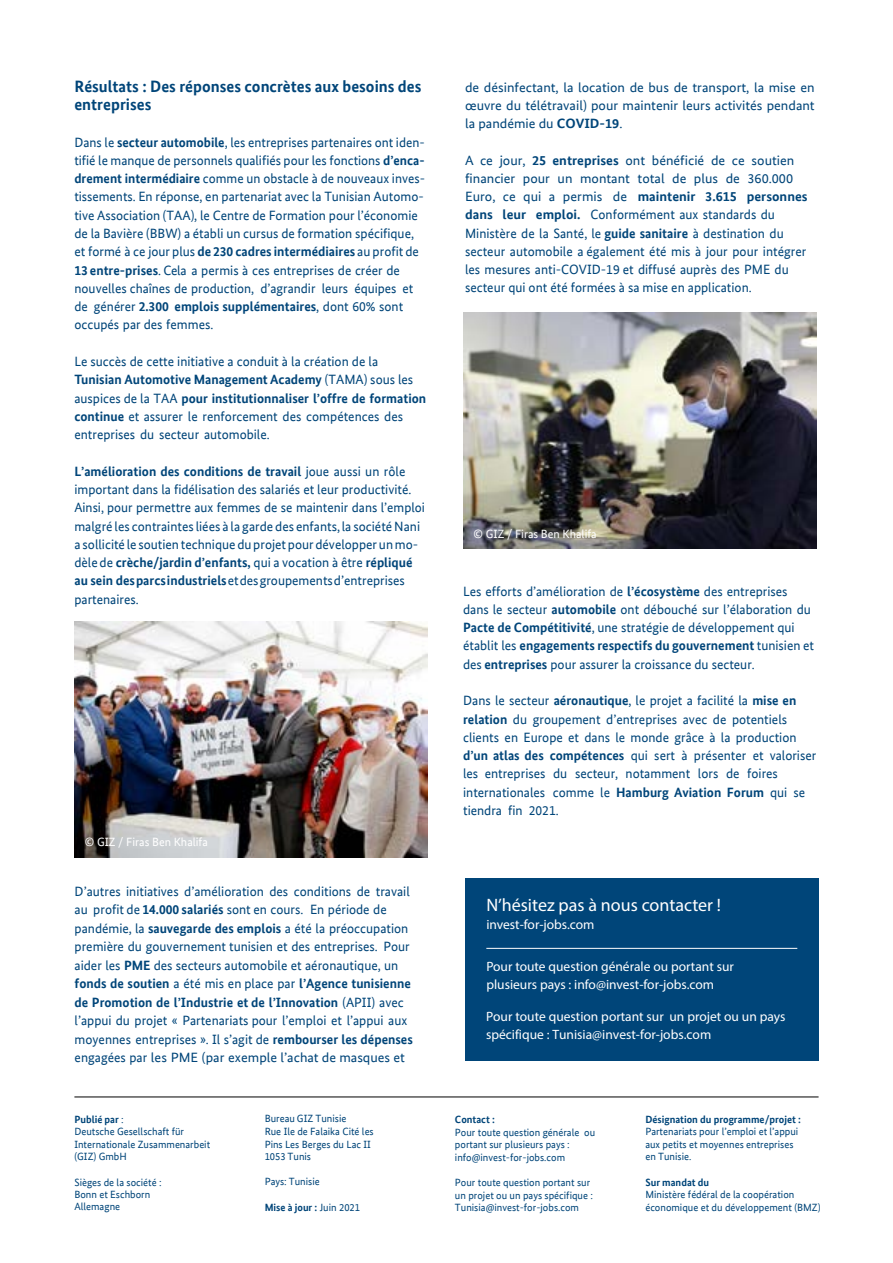
<style>
.page{position:relative;width:893px;height:1263px;background:#fff}
.page>*{position:absolute;margin:0;border:0;box-sizing:border-box;transform-origin:0 0}
.t1{font:18px "Myriad Pro";color:#fff}
.t2{font:700 16.5px/18.3px "Bundes Sans Office";color:#004579}
.t3{font:13.5px/18.3px "Bundes Sans Office";color:#004579}
.t4{font:13.5px/18.1px "Bundes Sans Office";color:#004579;text-align:justify;scale:1.05 1}
.t5{font:13.5px/18.3px "Myriad Pro";color:#fff}
.t6{font:12px "Bundes Sans Office";color:#fff}
.t7{font:10.5px/12.6px "Bundes Sans Office";color:#004579}
.t8{font:700 10.5px "Bundes Sans Office";color:#004579}
.s1{font-weight:700}
.s2{font-weight:400}
</style>
<div class="page">
<div style="left:465px;top:878px;width:354px;height:182px;background:#004579"></div>
<hr style="left:486px;top:948px;width:311px;height:1px;background:#fff">
<img style="left:74px;top:621px;width:354px;height:236px">
<img style="left:463px;top:313px;width:354px;height:236px">
<hr style="left:74px;top:1097px;width:745px;height:1px;background:#000">
<p class="t2" style="left:74px;top:77px;width:349px">Résultats : Des réponses concrètes aux besoins des entreprises</p>
<p class="t3" style="left:74px;top:133px;width:352px">Dans le <span class="s1">secteur automobile</span>, les entreprises partenaires ont iden&shy;tifié le manque de personnels qualifiés pour les fonctions <span class="s1">d’enca&shy;drement intermédiaire</span> comme un obstacle à de nouveaux inves&shy;tissements. En réponse, en partenariat avec la Tunisian Automo&shy;tive Association (TAA), le Centre de Formation pour l’économie de la Bavière (BBW) a établi un cursus de formation spécifique, et formé à ce jour plus <span class="s1">de 230 cadres intermédiaires</span> au profit de <span class="s1">13 entre-prises</span>. Cela a permis à ces entreprises de créer de nouvelles chaînes de production, d’agrandir leurs équipes et de générer <span class="s1">2.300 emplois supplémentaires</span>, dont 60% sont occupés par des femmes.</p>
<p class="t3" style="left:74px;top:352px;width:353px">Le succès de cette initiative a conduit à la création de la <span class="s1">Tunisian Automotive Management Academy</span> (TAMA) sous les auspices de la TAA <span class="s1">pour institutionnaliser l’offre de formation continue</span> et assurer le renforcement des compétences des entreprises du secteur automobile.</p>
<p class="t3" style="left:74px;top:462px;width:352px"><span class="s1">L’amélioration des conditions de travail</span> joue aussi un rôle important dans la fidélisation des salariés et leur productivité.<br>Ainsi, pour permettre aux femmes de se maintenir dans l’emploi malgré les contraintes liées à la garde des enfants, la société Nani a sollicité le soutien technique du projet pour développer un mo&shy;dèle de <span class="s1">crèche/jardin d’enfants,</span> qui a vocation à être <span class="s1">répliqué au sein des parcs industriels</span> et des groupements d’entreprises partenaires.</p>
<p class="t6" style="left:85px;top:835px;width:125px">© GIZ / Firas Ben Khalifa</p>
<p class="t3" style="left:75px;top:882px;width:340px">D’autres initiatives d’amélioration des conditions de travail au profit de <span class="s1">14.000 salariés</span> sont en cours. En période de pandémie, la <span class="s1">sauvegarde des emplois</span> a été la préoccupation première du gouvernement tunisien et des entreprises. Pour aider les <span class="s1">PME</span> des secteurs automobile et aéronautique, un <span class="s1">fonds de soutien</span> a été mis en place par <span class="s1">l’Agence tunisienne de Promotion de l’Industrie et de l’Innovation</span> (APII) avec l’appui du projet « Partenariats pour l’emploi et l’appui aux moyennes entreprises ». Il s’agit de <span class="s1">rembourser les dépenses </span>engagées par les PME (par exemple l’achat de masques et</p>
<p class="t7" style="left:74px;top:1113px;width:137px"><span class="s1">Publié par</span> :<br>Deutsche Gesellschaft für<br>Internationale Zusammenarbeit (GIZ) GmbH</p>
<p class="t7" style="left:74px;top:1176px;width:89px">Sièges de la société :<br>Bonn et Eschborn<br>Allemagne</p>
<p class="t7" style="left:265px;top:1112px;width:111px">Bureau GIZ Tunisie<br>Rue Ile de Falaika Cité les<br>Pins Les Berges du Lac II<br>1053 Tunis</p>
<p class="t7" style="left:265px;top:1175px;width:57px">Pays: Tunisie</p>
<p class="t8" style="left:265px;top:1201px;width:97px">Mise à jour : <span class="s2">Juin 2021</span></p>
<p class="t4" style="left:465px;top:78px;width:334px">de désinfectant, la location de bus de transport, la mise en œuvre du télétravail) pour maintenir leurs activités pendant la pandémie du <span class="s1">COVID-19</span>.</p>
<p class="t4" style="left:465px;top:151px;width:328px;text-align:left">A ce jour, <span class="s1">2</span><span class="s1">5</span> <span class="s1">entreprises</span> ont bénéficié de ce soutien financier pour un montant total de plus de 360.000<br>Euro, ce qui a permis de <span class="s1">maintenir 3.</span><span class="s1">615</span> <span class="s1">personnes dans leur emploi.</span> Conformément aux standards du Ministère de la Santé, le <span class="s1">guide sanitaire</span> à destination du secteur automobile a également été mis à jour pour intégrer les mesures anti-COVID-19 et diffusé auprès des PME du secteur qui ont été formées à sa mise en application.</p>
<p class="t6" style="left:474px;top:527px;width:125px">© GIZ / Firas Ben Khalifa</p>
<p class="t3" style="left:463px;top:582px;width:353px">Les efforts d’amélioration de <span class="s1">l’écosystème</span> des entreprises dans le secteur <span class="s1">automobile</span> ont débouché sur l’élaboration du <span class="s1">Pacte de Compétitivité</span>, une stratégie de développement qui établit les <span class="s1">engagements respectifs du gouvernement</span> tunisien et des <span class="s1">entreprises</span> pour assurer la croissance du secteur.</p>
<p class="t3" style="left:463px;top:691px;width:355px">Dans le secteur <span class="s1">aéronautique</span>, le projet a facilité la <span class="s1">mise en relation</span> du groupement d’entreprises avec de potentiels clients en Europe et dans le monde grâce à la production <span class="s1">d’un atlas des compétences</span> qui sert à présenter et valoriser les entreprises du secteur, notamment lors de foires internationales comme le <span class="s1">Hamburg Aviation Forum</span> qui se tiendra fin 2021.</p>
<h1 class="t1" style="left:486px;top:894px;width:236px">N’hésitez pas à nous contacter !</h1>
<p class="t5" style="left:486px;top:915px;width:110px">invest-for-jobs.com</p>
<p class="t5" style="left:486px;top:957px;width:249px">Pour toute question générale ou portant sur plusieurs pays : info@invest-for-jobs.com</p>
<p class="t5" style="left:486px;top:1007px;width:301px">Pour toute question portant sur un projet ou un pays spécifique : Tunisia@invest-for-jobs.com</p>
<p class="t8" style="left:455px;top:1113px;width:41px">Contact :</p>
<p class="t7" style="left:455px;top:1126px;width:142px">Pour toute question générale ou portant sur plusieurs pays : info@invest-for-jobs.com</p>
<p class="t7" style="left:455px;top:1176px;width:140px">Pour toute question portant sur un projet ou un pays spécifique :<br>Tunisia@invest-for-jobs.com</p>
<p class="t8" style="left:645px;top:1113px;width:157px">Désignation du programme/projet :</p>
<p class="t7" style="left:645px;top:1126px;width:155px">Partenariats pour l’emploi et l’appui aux petits et moyennes entreprises en Tunisie.</p>
<p class="t8" style="left:645px;top:1176px;width:65px">Sur mandat du</p>
<p class="t7" style="left:645px;top:1188px;width:177px">Ministère fédéral de la coopération économique et du développement (BMZ)</p>
</div>
